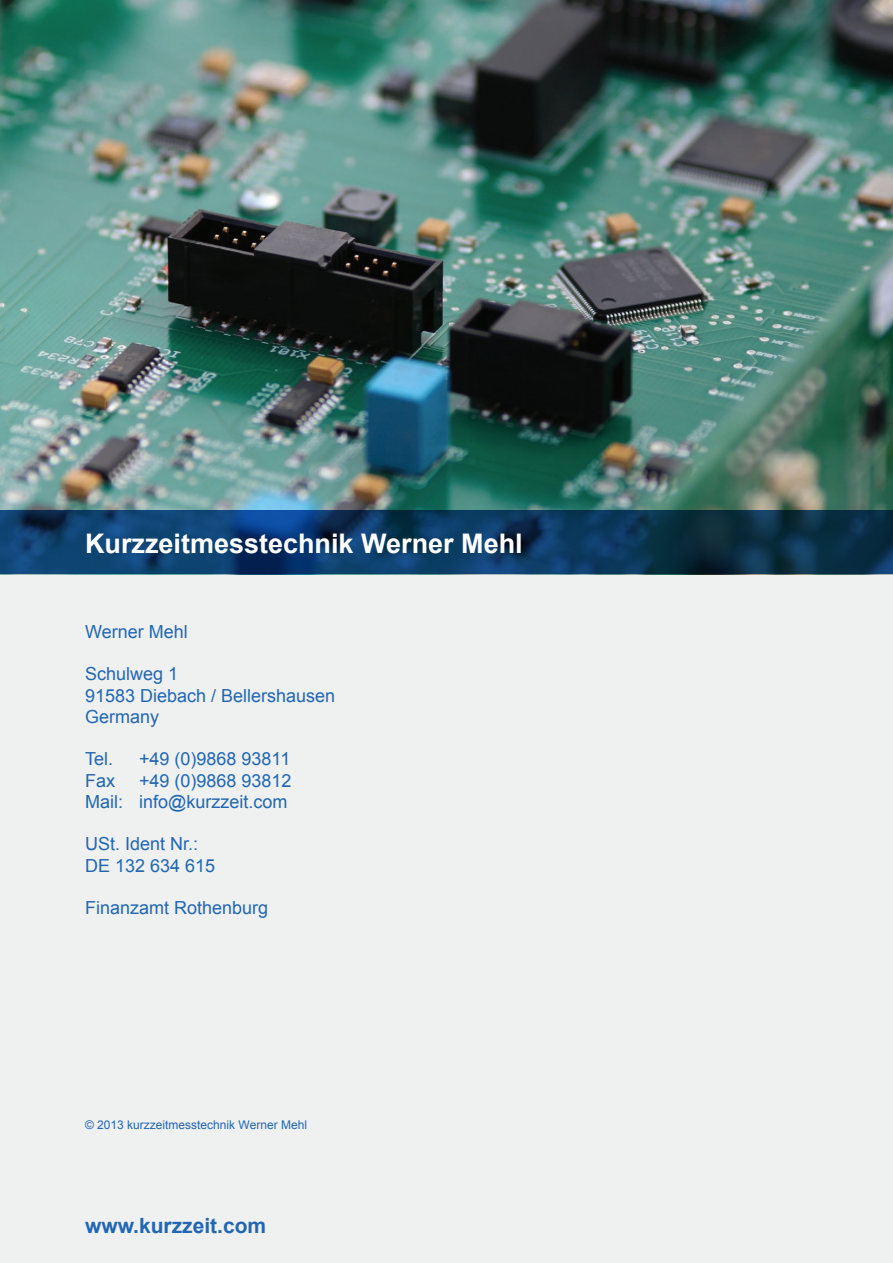
<style>
.page{position:relative;width:893px;height:1263px;background:#fff}
.page>*{position:absolute;margin:0;border:0;box-sizing:border-box;transform-origin:0 0}
.t1{font:700 27px "Arial";color:#fff}
.t2{font:700 21px "Arial";color:#2167b3}
.t3{font:18px/21.3px "Arial";color:#2167b3}
.t4{font:12px "Arial";color:#2167b3}
</style>
<div class="page">
<div style="left:0;top:1191px;width:893px;height:72px;background:#eff0f0"></div>
<div style="left:0;top:0;width:893px;height:1191px;background:#eff0f0"></div>
<img style="left:0;top:0;width:893px;height:510px">
<svg style="left:0;top:510px;width:893px;height:64px;background:#0c385e"></svg>
<h1 class="t1" style="left:85px;top:525px;width:439px">Kurzzeitmesstechnik Werner Mehl</h1>
<p class="t3" style="left:85px;top:621px;width:104px">Werner Mehl</p>
<p class="t3" style="left:85px;top:664px;width:252px">Schulweg 1<br>91583 Diebach / Bellershausen<br>Germany</p>
<p class="t3" style="left:85px;top:749px;width:30px">Tel.</p>
<p class="t3" style="left:139px;top:749px;width:153px">+49 (0)9868 93811</p>
<p class="t3" style="left:85px;top:770px;width:32px">Fax</p>
<p class="t3" style="left:85px;top:770px;width:208px;text-align:right">+49 (0)9868 93812<br>Mail: info@kurzzeit.com</p>
<p class="t3" style="left:85px;top:834px;width:132px">USt. Ident Nr.:<br>DE 132 634 615</p>
<p class="t3" style="left:85px;top:897px;width:185px">Finanzamt Rothenburg</p>
<p class="t4" style="left:85px;top:1117px;width:224px">© 2013 kurzzeitmesstechnik Werner Mehl</p>
<p class="t2" style="left:85px;top:1212px;width:183px">www.kurzzeit.com</p>
</div>
